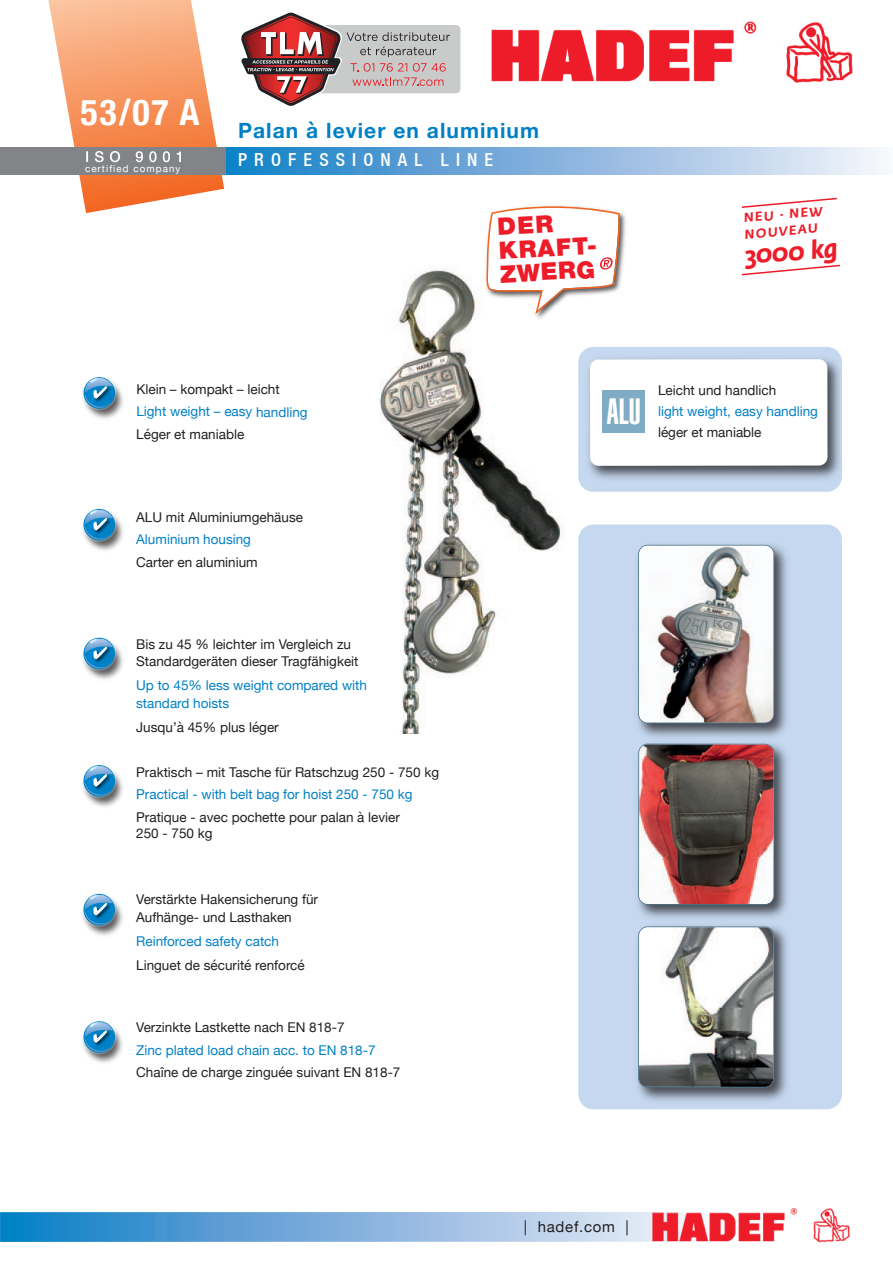
<style>
.page{position:relative;width:893px;height:1263px;background:#fff}
.page>*{position:absolute;margin:0;border:0;box-sizing:border-box;transform-origin:0 0}
.t1{font:700 condensed 36px "Helvetica Neue";color:#fff}
.t2{font:900 extra-condensed 36px "Helvetica";color:#fff}
.t3{font:italic 700 25.5px "Fedra Sans Std";color:#ee1c28}
.t4{font:900 24px/24px "Helvetica Neue";color:#ee1c28}
.t5{font:700 21px "Helvetica Neue";letter-spacing:.05em;color:#0080c5}
.t6{font:500 condensed 18px "Helvetica Neue";letter-spacing:.395em;color:#fff}
.t7{font:15px "Helvetica Neue";letter-spacing:.05em;color:#231f20}
.t8{font:13.5px/16.5px "Helvetica Neue";color:#231f20}
.t9{font:13.5px/18px "Helvetica Neue";color:#0080c5}
.t10{font:italic 700 12.75px/16.5px "Fedra Sans Std";color:#ee1c28}
.t11{font:9.75px "Helvetica Neue";letter-spacing:.11em;color:#fff}
</style>
<div class="page">
<div style="left:303px;top:25px;width:157px;height:68px;background:#c9cbca;border-radius:5px"></div>
<svg style="left:241px;top:12px;width:209px;height:94px"></svg>
<img style="left:379px;top:270px;width:184px;height:463px">
<div style="left:578px;top:347px;width:264px;height:145px;background:#c6d8ef;border-radius:15px"></div>
<img style="left:588px;top:353px;width:254px;height:131px">
<div style="left:590px;top:359px;width:237px;height:107px;background:#fff;border-radius:9px"></div>
<svg style="left:0;top:1212px;width:648px;height:30px;background:#78afdc"></svg>
<img style="left:648px;top:1208px;width:201px;height:35px">
<div style="left:602px;top:390px;width:42px;height:43px;background:#80abc4"></div>
<img style="left:481px;top:213px;width:145px;height:113px">
<svg style="left:485px;top:206px;width:136px;height:108px"></svg>
<div style="left:578px;top:524px;width:264px;height:585px;background:#c6d8ef;border-radius:15px"></div>
<img style="left:637px;top:544px;width:150px;height:193px">
<img style="left:638px;top:545px;width:136px;height:178px">
<img style="left:637px;top:743px;width:150px;height:175px">
<img style="left:638px;top:744px;width:136px;height:161px">
<img style="left:637px;top:925px;width:150px;height:176px">
<svg style="left:638px;top:926px;width:136px;height:162px;background:#b7b8b7"></svg>
<svg style="left:742px;top:197px;width:95px;height:11px"></svg>
<svg style="left:742px;top:264px;width:98px;height:12px"></svg>
<img style="left:88px;top:392px;width:35px;height:27px">
<img style="left:116px;top:385px;width:5px;height:24px">
<svg style="left:83px;top:377px;width:33px;height:33px"></svg>
<img style="left:88px;top:524px;width:35px;height:27px">
<img style="left:116px;top:517px;width:5px;height:24px">
<svg style="left:82px;top:508px;width:34px;height:34px"></svg>
<img style="left:88px;top:654px;width:35px;height:25px">
<img style="left:116px;top:645px;width:5px;height:25px">
<svg style="left:82px;top:637px;width:34px;height:34px"></svg>
<img style="left:88px;top:782px;width:35px;height:25px">
<img style="left:116px;top:773px;width:5px;height:24px">
<svg style="left:82px;top:765px;width:34px;height:33px"></svg>
<img style="left:88px;top:911px;width:35px;height:25px">
<img style="left:116px;top:902px;width:5px;height:24px">
<svg style="left:82px;top:893px;width:34px;height:34px"></svg>
<img style="left:87px;top:1038px;width:36px;height:25px">
<img style="left:116px;top:1029px;width:5px;height:25px">
<svg style="left:82px;top:1021px;width:34px;height:33px"></svg>
<img style="left:491px;top:21px;width:361px;height:62px">
<div style="left:196px;top:147px;width:697px;height:28px;background:linear-gradient(to right,#0976c2,#faf2fa)"></div>
<div style="left:0;top:147px;width:226px;height:28px;background:#828487"></div>
<svg style="left:48px;top:0;width:176px;height:213px"></svg>
<h1 class="t1" style="left:81px;top:82px;width:121px">53/07 A</h1>
<p class="t11" style="left:85px;top:161px;width:97px">certified company</p>
<h3 class="t5" style="left:238px;top:114px;width:302px">Palan à levier en aluminium</h3>
<h3 class="t6" style="left:238px;top:149px;width:257px">PROFESSIONAL LINE</h3>
<h3 class="t4" style="left:497px;top:214px;width:102px;rotate:-3deg">DER<br>KRAFT-<br>ZWERG</h3>
<p class="t10" style="left:743px;top:210px;width:81px;rotate:-5deg">NEU . NEW<br>NOUVEAU</p>
<h2 class="t3" style="left:743px;top:240px;width:95px;rotate:-5deg">3000 kg</h2>
<p class="t8" style="left:136px;top:382px;width:145px">Klein – kompakt – leicht</p>
<p class="t9" style="left:136px;top:403px;width:173px">Light weight – easy handling</p>
<p class="t8" style="left:136px;top:426px;width:110px">Léger et maniable</p>
<p class="t8" style="left:136px;top:509px;width:168px">ALU mit Aluminiumgehäuse</p>
<p class="t9" style="left:136px;top:531px;width:116px">Aluminium housing</p>
<p class="t8" style="left:136px;top:554px;width:123px">Carter en aluminium</p>
<p class="t8" style="left:136px;top:637px;width:224px">Bis zu 45 % leichter im Vergleich zu<br>Standardgeräten dieser Tragfähigkeit</p>
<p class="t9" style="left:136px;top:677px;width:232px">Up to 45% less weight compared with standard hoists</p>
<p class="t8" style="left:136px;top:719px;width:144px">Jusqu’à 45% plus léger</p>
<p class="t8" style="left:136px;top:764px;width:304px">Praktisch – mit Tasche für Ratschzug 250 - 750 kg</p>
<p class="t9" style="left:136px;top:786px;width:278px">Practical - with belt bag for hoist 250 - 750 kg</p>
<p class="t8" style="left:136px;top:809px;width:265px">Pratique - avec pochette pour palan à levier<br>250 - 750 kg</p>
<p class="t8" style="left:136px;top:891px;width:183px;line-height:18px">Verstärkte Hakensicherung für<br>Aufhänge- und Lasthaken</p>
<p class="t9" style="left:136px;top:933px;width:144px">Reinforced safety catch</p>
<p class="t8" style="left:136px;top:958px;width:170px">Linguet de sécurité renforcé</p>
<p class="t8" style="left:136px;top:1020px;width:210px">Verzinkte Lastkette nach EN 818-7</p>
<p class="t9" style="left:136px;top:1041px;width:241px">Zinc plated load chain acc. to EN 818-7</p>
<p class="t8" style="left:136px;top:1065px;width:266px">Chaîne de charge zinguée suivant EN 818-7</p>
<h1 class="t2" style="left:607px;top:391px;width:35px">ALU</h1>
<p class="t8" style="left:658px;top:383px;width:120px">Leicht und handlich</p>
<p class="t9" style="left:658px;top:403px;width:162px">light weight, easy handling</p>
<p class="t8" style="left:658px;top:425px;width:105px">léger et maniable</p>
<p class="t7" style="left:524px;top:1216px;width:107px">| hadef.com |</p>
</div>
